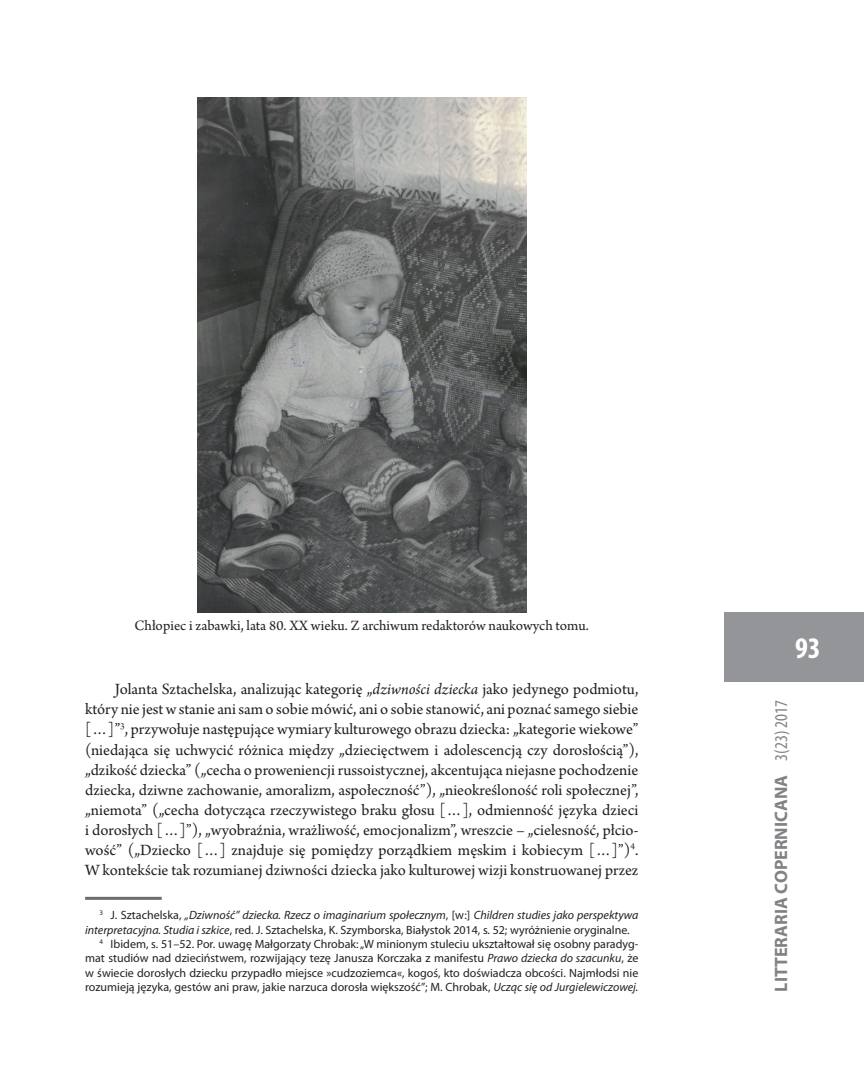
<style>
.page{position:relative;width:864px;height:1089px;background:#fff}
.page>*{position:absolute;margin:0;border:0;box-sizing:border-box;transform-origin:0 0}
.t1{font:700 condensed 30px "Myriad Pro";color:#fff}
.t2{font:700 18px "Myriad Pro";color:#808285}
.t3{font:16.5px/20.1px "Arno Pro";color:#231f20;text-align:justify}
.t4{font:15px "Arno Pro";letter-spacing:-.005em;color:#231f20}
.t5{font:12px "Myriad Pro";color:#231f20}
.t6{font:italic 12px "Myriad Pro";color:#231f20}
.s1{font-style:italic}
.s2{font-style:normal}
.s3{font-weight:400;font-stretch:condensed}
</style>
<div class="page">
<div style="left:724px;top:612px;width:139px;height:69px;background:#939598"></div>
<img style="left:197px;top:98px;width:329px;height:514px">
<hr style="left:85px;top:896px;width:77px;height:3px;background:#6c6d70">
<p class="t4" style="left:134px;top:617px;width:455px">Chłopiec i zabawki, lata 80. XX wieku. Z archiwum redaktorów naukowych tomu.</p>
<p class="t3" style="left:85px;top:680px;width:554px;text-indent:30px">Jolanta Sztachelska, analizując kategorię „<span class="s1">dziwności dziecka</span> jako jedynego podmiotu, który nie jest w stanie ani sam o sobie mówić, ani o sobie stanowić, ani poznać samego siebie […]”<sup>3</sup>, przywołuje następujące wymiary kulturowego obrazu dziecka: „kategorie wiekowe” (niedająca się uchwycić różnica między „dziecięctwem i adolescencją czy dorosłością”), „dzikość dziecka” („cecha o proweniencji russoistycznej, akcentująca niejasne pochodzenie dziecka, dziwne zachowanie, amoralizm, aspołeczność”), „nieokreśloność roli społecznej”, „niemota” („cecha dotycząca rzeczywistego braku głosu […], odmienność języka dzieci i dorosłych […]”), „wyobraźnia, wrażliwość, emocjonalizm”, wreszcie – „cielesność, płcio&shy;wość” („Dziecko […] znajduje się pomiędzy porządkiem męskim i kobiecym […]”)<sup>4</sup>.<br>W kontekście tak rozumianej dziwności dziecka jako kulturowej wizji konstruowanej przez</p>
<p class="t6" style="left:99px;top:907px;width:540px"><sup>3</sup> <span class="s2">J. Sztachelska,</span> „Dziwność” dziecka. Rzecz o imaginarium społecznym<span class="s2">, [w:]</span> Children studies jako perspektywa</p>
<p class="t5" style="left:85px;top:922px;width:546px"><span class="s1">interpretacyjna. Studia i szkice</span>, red. J. Sztachelska, K. Szymborska, Białystok 2014, s. 52; wyróżnienie oryginalne.</p>
<p class="t5" style="left:99px;top:936px;width:540px"><sup>4</sup> Ibidem, s. 51–52. Por. uwagę Małgorzaty Chrobak: „W minionym stuleciu ukształtował się osobny paradyg-</p>
<p class="t5" style="left:85px;top:950px;width:554px">mat studiów nad dzieciństwem, rozwijający tezę Janusza Korczaka z manifestu <span class="s1">Prawo dziecka do szacunku</span>, że</p>
<p class="t5" style="left:85px;top:965px;width:554px">w świecie dorosłych dziecku przypadło miejsce »cudzoziemca«, kogoś, kto doświadcza obcości. Najmłodsi nie</p>
<p class="t5" style="left:85px;top:979px;width:554px">rozumieją języka, gestów ani praw, jakie narzuca dorosła większość”; M. Chrobak, <span class="s1">Ucząc się od Jurgielewiczowej.</span></p>
<h1 class="t1" style="left:794px;top:629px;width:27px">93</h1>
<p class="t2" style="left:768px;top:991px;width:293px;rotate:-90deg">LITTERARIA COPERNICANA <span class="s3">3(23) 2017</span></p>
</div>
